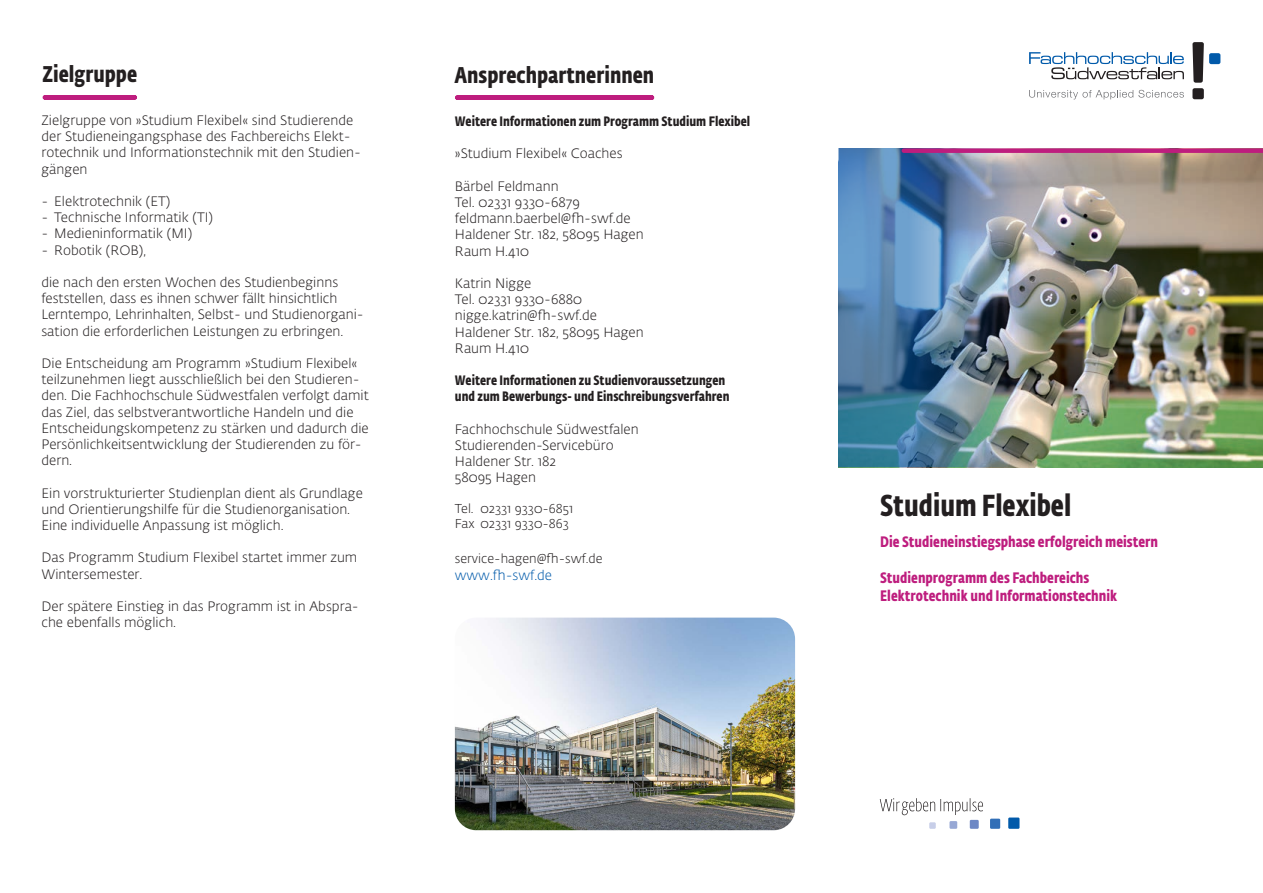
<style>
.page{position:relative;width:1263px;height:893px;background:#fff}
.page>*{position:absolute;margin:0;border:0;box-sizing:border-box;transform-origin:0 0}
.t1{font:700 30px "Fe Sa Cond Alt Std";color:#231f20}
.H2_Headline_Bold_15{font:700 22.5px "Fe Sa Cond Alt Std";color:#231f20}
.t2{font:700 15px/18px "Fe Sa Cond Alt Std";color:#be1d7e}
.Fließtext{font:300 13.5px/16.2px "Fedra Sans Alt Std";color:#231f20}
.Titel_Cond__Bold{font:700 13.5px/16.2px "Fe Sa Cond Alt Std";color:#231f20}
.Fließtext-2{font:300 13.5px "Fedra Sans Alt Std";color:#015aaa}
.Text{font:300 12.75px "Fedra Sans Alt Std";color:#231f20}
</style>
<div class="page">
<div style="left:1008px;top:817px;width:11px;height:12px;background:#015aaa"></div>
<div style="left:990px;top:819px;width:10px;height:10px;background:#326fb7"></div>
<div style="left:970px;top:820px;width:9px;height:9px;background:#6d88c5"></div>
<div style="left:949px;top:821px;width:8px;height:8px;background:#97a8d5"></div>
<div style="left:929px;top:822px;width:7px;height:7px;background:#c7cee8"></div>
<svg style="left:880px;top:798px;width:103px;height:17px"></svg>
<img style="left:1040px;top:153px;width:223px;height:314px">
<img style="left:838px;top:148px;width:202px;height:319px">
<svg style="left:1192px;top:42px;width:28px;height:57px"></svg>
<svg style="left:1029px;top:90px;width:155px;height:9px"></svg>
<svg style="left:1029px;top:52px;width:155px;height:27px"></svg>
<div style="left:904px;top:148px;width:359px;height:5px;background:#be1d7e"></div>
<svg style="left:45px;top:95px;width:90px;height:5px"></svg>
<svg style="left:457px;top:95px;width:195px;height:5px"></svg>
<img style="left:455px;top:618px;width:340px;height:212px">
<h2 class="H2_Headline_Bold_15" style="left:43px;top:61px;width:96px">Zielgruppe</h2>
<h2 class="H2_Headline_Bold_15" style="left:455px;top:61px;width:201px">Ansprechpartnerinnen</h2>
<p class="Titel_Cond__Bold" style="left:455px;top:113px;width:297px">Weitere Informationen zum Programm Studium Flexibel</p>
<p class="Fließtext" style="left:455px;top:146px;width:169px">»Studium Flexibel« Coaches</p>
<p class="Fließtext" style="left:455px;top:178px;width:105px">Bärbel Feldmann</p>
<p class="Fließtext" style="left:455px;top:194px;width:126px">Tel. 02331 9330-6879</p>
<p class="Fließtext" style="left:455px;top:211px;width:177px">feldmann.baerbel@fh-swf.de</p>
<p class="Fließtext" style="left:455px;top:227px;width:190px">Haldener Str. 182, 58095 Hagen</p>
<p class="Fließtext" style="left:455px;top:243px;width:76px">Raum H.410</p>
<p class="Fließtext" style="left:455px;top:275px;width:78px">Katrin Nigge</p>
<p class="Fließtext" style="left:455px;top:292px;width:129px">Tel. 02331 9330-6880</p>
<p class="Fließtext" style="left:455px;top:308px;width:144px">nigge.katrin@fh-swf.de</p>
<p class="Fließtext" style="left:455px;top:324px;width:190px">Haldener Str. 182, 58095 Hagen</p>
<p class="Fließtext" style="left:455px;top:340px;width:76px">Raum H.410</p>
<p class="Titel_Cond__Bold" style="left:455px;top:373px;width:276px">Weitere Informationen zu Studienvoraussetzungen und zum Bewerbungs- und Einschreibungsverfahren</p>
<p class="Fließtext" style="left:455px;top:421px;width:185px">Fachhochschule Südwestfalen<br>Studierenden-Servicebüro<br>Haldener Str. 182</p>
<p class="Fließtext" style="left:455px;top:470px;width:83px">58095 Hagen</p>
<p class="Text" style="left:455px;top:501px;width:120px">Tel. 02331 9330-6851</p>
<p class="Text" style="left:455px;top:516px;width:116px">Fax 02331 9330-863</p>
<p class="Text" style="left:455px;top:551px;width:149px">service-hagen@fh-swf.de</p>
<p class="Fließtext-2" style="left:455px;top:567px;width:99px">www.fh-swf.de</p>
<p class="Fließtext" style="left:41px;top:112px;width:321px">Zielgruppe von »Studium Flexibel« sind Studierende der Studieneingangsphase des Fachbereichs Elekt&shy;rotechnik und Informationstechnik mit den Studien&shy;gängen</p>
<p class="Fließtext" style="left:41px;top:193px;width:130px">- Elektrotechnik (ET)</p>
<p class="Fließtext" style="left:41px;top:210px;width:173px">- Technische Informatik (TI)</p>
<p class="Fließtext" style="left:41px;top:226px;width:152px">- Medieninformatik (MI)</p>
<p class="Fließtext" style="left:41px;top:242px;width:106px">- Robotik (ROB),</p>
<p class="Fließtext" style="left:41px;top:274px;width:324px">die nach den ersten Wochen des Studienbeginns feststellen, dass es ihnen schwer fällt hinsichtlich Lerntempo, Lehrinhalten, Selbst- und Studienorgani&shy;sation die erforderlichen Leistungen zu erbringen.</p>
<p class="Fließtext" style="left:41px;top:355px;width:329px">Die Entscheidung am Programm »Studium Flexibel« teilzunehmen liegt ausschließlich bei den Studieren&shy;den. Die Fachhochschule Südwestfalen verfolgt damit das Ziel, das selbstverantwortliche Handeln und die Entscheidungskompetenz zu stärken und dadurch die Persönlichkeitsentwicklung der Studierenden zu för&shy;dern.</p>
<p class="Fließtext" style="left:41px;top:485px;width:323px">Ein vorstrukturierter Studienplan dient als Grundlage und Orientierungshilfe für die Studienorganisation.<br>Eine individuelle Anpassung ist möglich.</p>
<p class="Fließtext" style="left:41px;top:550px;width:317px">Das Programm Studium Flexibel startet immer zum<br>Wintersemester.</p>
<p class="Fließtext" style="left:41px;top:598px;width:319px">Der spätere Einstieg in das Programm ist in Abspra&shy;che ebenfalls möglich.</p>
<p class="t1" style="left:880px;top:487px;width:193px">Studium Flexibel</p>
<p class="t2" style="left:880px;top:533px;width:279px">Die Studieneinstiegsphase erfolgreich meistern</p>
<p class="t2" style="left:880px;top:569px;width:239px">Studienprogramm des Fachbereichs<br>Elektrotechnik und Informationstechnik</p>
</div>
